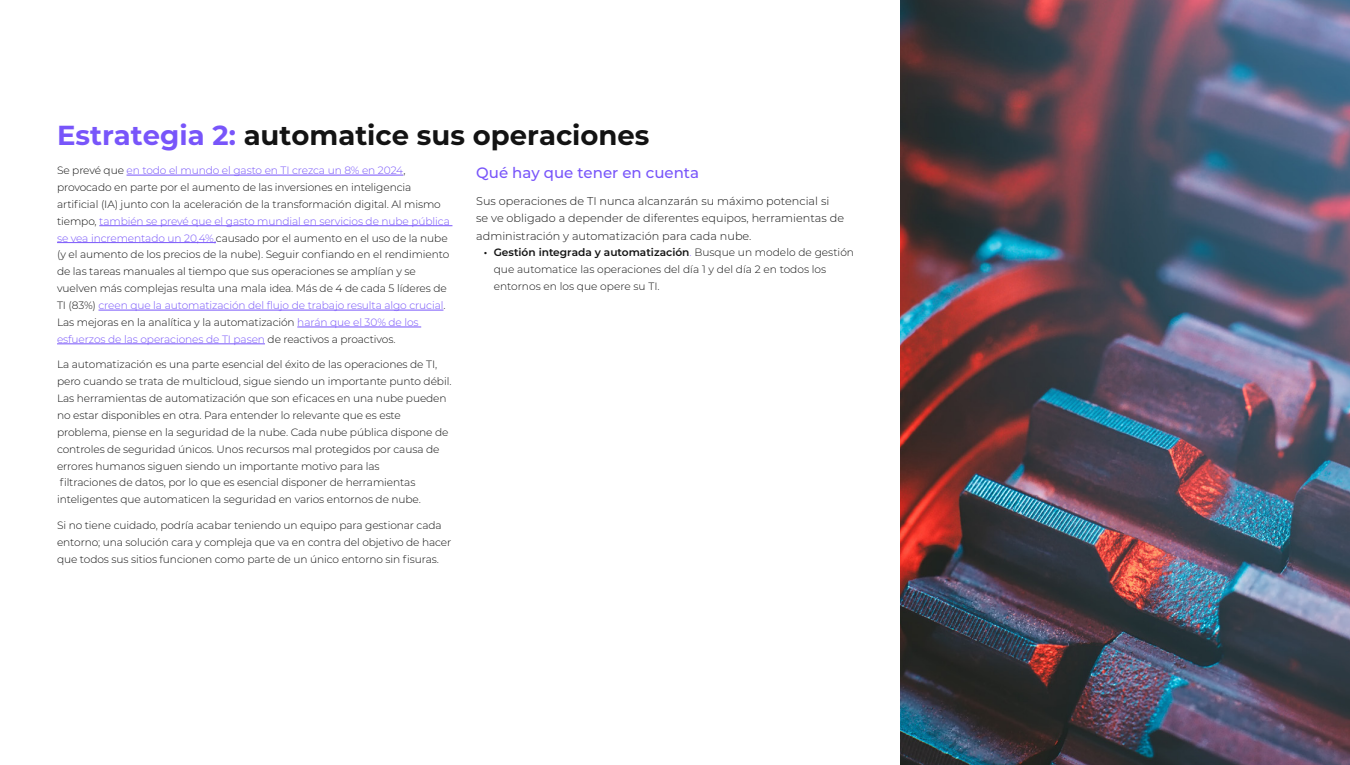
<style>
.page{position:relative;width:1350px;height:765px;background:#fff}
.page>*{position:absolute;margin:0;border:0;box-sizing:border-box;transform-origin:0 0}
.t1{font:700 27.5px "Montserrat";color:#131313}
.t2{font:500 15px "Montserrat";color:#7855fa}
.t3{font:300 11.25px/17.5px "Montserrat";color:#131313}
.t4{font:300 10.62px/16.9px "Montserrat";letter-spacing:-.01em;color:#131313}
.s1{color:#7855fa}
.s2{font-weight:600}
</style>
<div class="page">
<img style="left:900px;top:0;width:450px;height:764px">
<hr style="left:127px;top:175px;width:276px;height:1px;background:#7855fa">
<hr style="left:99px;top:225px;width:353px;height:1px;background:#7855fa">
<hr style="left:57px;top:242px;width:159px;height:1px;background:#7855fa">
<hr style="left:99px;top:310px;width:344px;height:1px;background:#7855fa">
<hr style="left:297px;top:327px;width:124px;height:1px;background:#7855fa">
<hr style="left:57px;top:344px;width:208px;height:1px;background:#7855fa">
<h1 class="t1" style="left:57px;top:115px;width:594px"><span class="s1">Estrategia 2:</span> automatice sus operaciones</h1>
<p class="t4" style="left:57px;top:161px;width:394px">Se prevé que <span class="s1">en todo el mundo el gasto en TI crezca un 8% en 2024</span>, provocado en parte por el aumento de las inversiones en inteligencia artificial (IA) junto con la aceleración de la transformación digital. Al mismo tiempo, <span class="s1">también se prevé que el gasto mundial en servicios de nube pública se vea incrementado un 20,4%,</span>causado por el aumento en el uso de la nube (y el aumento de los precios de la nube). Seguir confiando en el rendimiento de las tareas manuales al tiempo que sus operaciones se amplían y se vuelven más complejas resulta una mala idea. Más de 4 de cada 5 líderes de TI (83%) <span class="s1">creen que la automatización del flujo de trabajo resulta algo crucial</span>.<br>Las mejoras en la analítica y la automatización <span class="s1">harán que el 30% de los esfuerzos de las operaciones de TI pasen</span> de reactivos a proactivos.</p>
<p class="t4" style="left:57px;top:356px;width:396px">La automatización es una parte esencial del éxito de las operaciones de TI, pero cuando se trata de multicloud, sigue siendo un importante punto débil.<br>Las herramientas de automatización que son eficaces en una nube pueden no estar disponibles en otra. Para entender lo relevante que es este problema, piense en la seguridad de la nube. Cada nube pública dispone de controles de seguridad únicos. Unos recursos mal protegidos por causa de errores humanos siguen siendo un importante motivo para las<br>filtraciones de datos, por lo que es esencial disponer de herramientas inteligentes que automaticen la seguridad en varios entornos de nube.</p>
<p class="t4" style="left:57px;top:516px;width:396px">Si no tiene cuidado, podría acabar teniendo un equipo para gestionar cada entorno; una solución cara y compleja que va en contra del objetivo de hacer que todos sus sitios funcionen como parte de un único entorno sin fisuras.</p>
<h2 class="t2" style="left:476px;top:162px;width:224px">Qué hay que tener en cuenta</h2>
<p class="t3" style="left:476px;top:191px;width:369px">Sus operaciones de TI nunca alcanzarán su máximo potencial si se ve obligado a depender de diferentes equipos, herramientas de administración y automatización para cada nube.</p>
<p class="t4" style="left:494px;top:244px;width:362px;text-indent:-10px"><span class="s2">• Gestión integrada y automatización</span><span class="s1">.</span> Busque un modelo de gestión que automatice las operaciones del día 1 y del día 2 en todos los entornos en los que opere su TI.</p>
</div>
